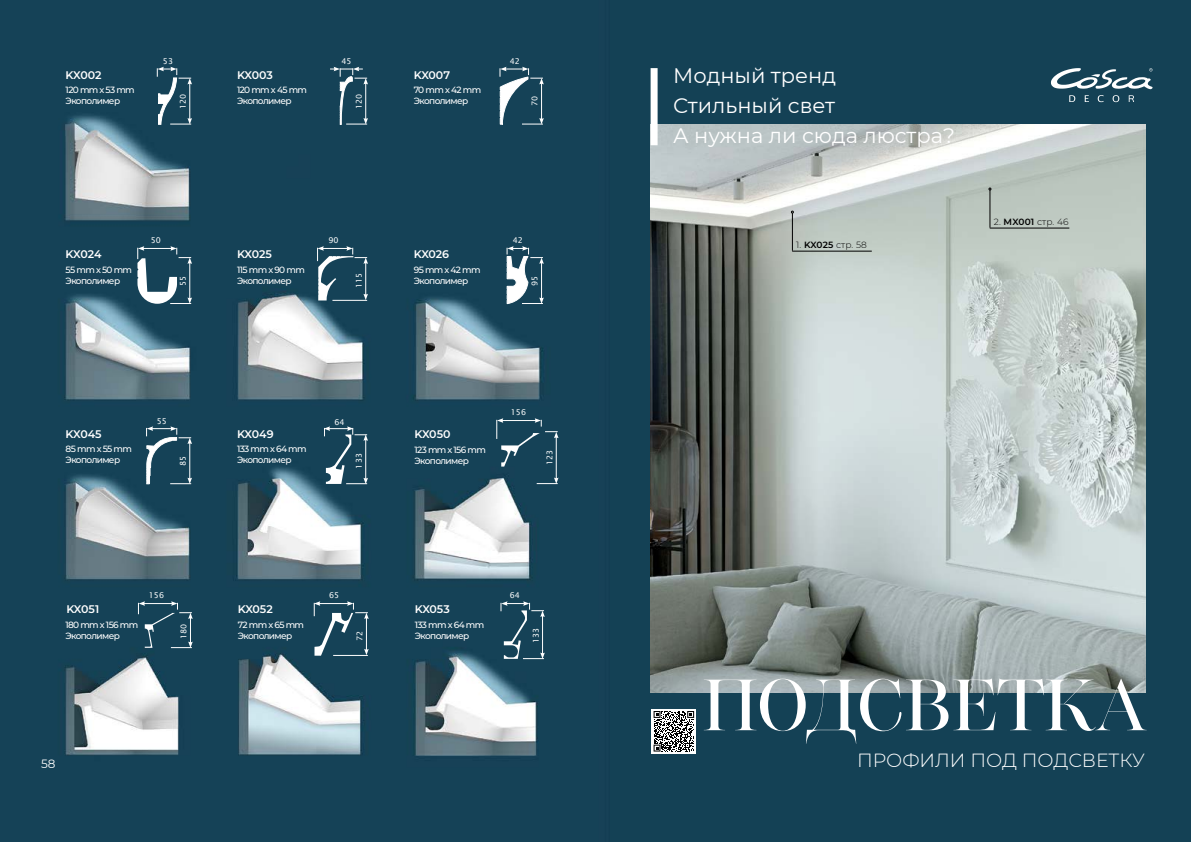
<style>
.page{position:relative;width:1191px;height:842px;background:#144155}
.page>*{position:absolute;margin:0;border:0;box-sizing:border-box;transform-origin:0 0}
.t1{font:500 70px "Vogue Highline Serif";letter-spacing:-.02em;color:#fff}
.t2{font:21px/30px "Montserrat";color:#fff}
.t3{font:300 19px "Montserrat";color:#fff}
.t4{font:12px "Montserrat";color:#fff}
.t5{font:600 11px "Montserrat";letter-spacing:-.025em;color:#fff}
.t6{font:500 9px/10.8px "Montserrat";letter-spacing:-.07em;color:#fff}
.t7{font:300 9px "Montserrat";letter-spacing:.02em;color:#000}
.t8{font:8px "Lucida Sans";color:#fff}
.s1{font-weight:600}
</style>
<div class="page">
<img style="left:64px;top:66px;width:495px;height:690px">
<img style="left:650px;top:125px;width:495px;height:567px">
<div style="left:650px;top:68px;width:7px;height:77px;background:#fff"></div>
<svg style="left:651px;top:709px;width:45px;height:44px"></svg>
<svg style="left:653px;top:711px;width:41px;height:40px;background:#808080"></svg>
<hr style="left:989px;top:190px;width:1px;height:38px;background:#000">
<hr style="left:989px;top:228px;width:80px;height:1px;background:#000">
<hr style="left:792px;top:213px;width:1px;height:38px;background:#000">
<hr style="left:792px;top:251px;width:79px;height:1px;background:#000">
<hr style="left:332px;top:300px;width:35px;height:1px;background:#fff">
<svg style="left:157px;top:66px;width:35px;height:59px"></svg>
<svg style="left:500px;top:67px;width:44px;height:58px"></svg>
<svg style="left:506px;top:246px;width:38px;height:58px"></svg>
<svg style="left:146px;top:426px;width:46px;height:58px"></svg>
<svg style="left:330px;top:67px;width:38px;height:58px"></svg>
<svg style="left:317px;top:246px;width:51px;height:54px"></svg>
<svg style="left:137px;top:246px;width:55px;height:58px"></svg>
<hr style="left:556px;top:437px;width:1px;height:42px;background:#fff">
<svg style="left:536px;top:477px;width:22px;height:7px"></svg>
<svg style="left:324px;top:426px;width:44px;height:58px"></svg>
<svg style="left:496px;top:418px;width:62px;height:49px"></svg>
<svg style="left:138px;top:601px;width:55px;height:47px"></svg>
<svg style="left:314px;top:601px;width:55px;height:55px"></svg>
<svg style="left:501px;top:601px;width:44px;height:58px"></svg>
<svg style="left:1069px;top:95px;width:65px;height:7px"></svg>
<svg style="left:1051px;top:68px;width:101px;height:21px"></svg>
<p class="t5" style="left:66px;top:67px;width:37px">KX002</p>
<p class="t6" style="left:66px;top:84px;width:71px">120 mm х 53 mm<br>Экополимер</p>
<p class="t8" style="left:163px;top:56px;width:12px">53</p>
<p class="t8" style="left:178px;top:109px;width:17px;rotate:-90deg">120</p>
<p class="t5" style="left:237px;top:67px;width:37px">KX003</p>
<p class="t6" style="left:237px;top:84px;width:72px">120 mm х 45 mm<br>Экополимер</p>
<p class="t8" style="left:341px;top:56px;width:12px">45</p>
<p class="t8" style="left:354px;top:109px;width:17px;rotate:-90deg">120</p>
<p class="t5" style="left:414px;top:67px;width:38px">KX007</p>
<p class="t6" style="left:414px;top:84px;width:69px">70 mm х 42 mm<br>Экополимер</p>
<p class="t8" style="left:510px;top:56px;width:12px">42</p>
<p class="t8" style="left:530px;top:106px;width:12px;rotate:-90deg">70</p>
<p class="t5" style="left:66px;top:247px;width:37px">KX024</p>
<p class="t6" style="left:66px;top:264px;width:68px">55 mm х 50 mm<br>Экополимер</p>
<p class="t8" style="left:151px;top:236px;width:12px">50</p>
<p class="t8" style="left:178px;top:286px;width:12px;rotate:-90deg">55</p>
<p class="t5" style="left:237px;top:247px;width:36px">KX025</p>
<p class="t6" style="left:237px;top:264px;width:69px">115 mm х 90 mm<br>Экополимер</p>
<p class="t8" style="left:328px;top:236px;width:12px">90</p>
<p class="t8" style="left:354px;top:288px;width:17px;rotate:-90deg">115</p>
<p class="t5" style="left:66px;top:426px;width:38px">KX045</p>
<p class="t6" style="left:66px;top:443px;width:68px">85 mm х 55 mm<br>Экополимер</p>
<p class="t8" style="left:157px;top:417px;width:12px">55</p>
<p class="t8" style="left:178px;top:466px;width:12px;rotate:-90deg">85</p>
<p class="t5" style="left:237px;top:426px;width:38px">KX049</p>
<p class="t6" style="left:237px;top:443px;width:71px">133 mm х 64 mm<br>Экополимер</p>
<p class="t8" style="left:334px;top:418px;width:12px">64</p>
<p class="t8" style="left:354px;top:468px;width:17px;rotate:-90deg">133</p>
<p class="t5" style="left:66px;top:602px;width:34px">KX051</p>
<p class="t6" style="left:65px;top:619px;width:74px">180 mm х 156 mm<br>Экополимер</p>
<p class="t8" style="left:149px;top:591px;width:17px">156</p>
<p class="t8" style="left:329px;top:591px;width:12px">65</p>
<p class="t5" style="left:238px;top:602px;width:36px">KX052</p>
<p class="t6" style="left:238px;top:619px;width:68px">72 mm х 65 mm<br>Экополимер</p>
<p class="t8" style="left:179px;top:639px;width:17px;rotate:-90deg">180</p>
<p class="t8" style="left:355px;top:641px;width:12px;rotate:-90deg">72</p>
<h3 class="t4" style="left:41px;top:755px;width:16px">58</h3>
<p class="t5" style="left:414px;top:247px;width:37px">KX026</p>
<p class="t6" style="left:414px;top:264px;width:68px">95 mm х 42 mm<br>Экополимер</p>
<p class="t8" style="left:513px;top:236px;width:12px">42</p>
<p class="t8" style="left:530px;top:286px;width:12px;rotate:-90deg">95</p>
<p class="t5" style="left:414px;top:427px;width:38px">KX050</p>
<p class="t6" style="left:414px;top:444px;width:73px">123 mm х 156 mm<br>Экополимер</p>
<p class="t8" style="left:511px;top:408px;width:17px">156</p>
<p class="t8" style="left:545px;top:465px;width:17px;rotate:-90deg">123</p>
<p class="t5" style="left:415px;top:602px;width:36px">KX053</p>
<p class="t6" style="left:415px;top:619px;width:71px">133 mm х 64 mm<br>Экополимер</p>
<p class="t8" style="left:510px;top:591px;width:12px">64</p>
<p class="t8" style="left:531px;top:643px;width:17px;rotate:-90deg">133</p>
<h2 class="t2" style="left:673px;top:60px;width:283px">Модный тренд<br>Стильный свет<br>А нужна ли сюда люстра?</h2>
<p class="t7" style="left:796px;top:239px;width:72px">1. <span class="s1">KX025</span> стр. 58</p>
<p class="t7" style="left:993px;top:216px;width:76px">2. <span class="s1">MX001</span> стр. 46</p>
<h1 class="t1" style="left:701px;top:662px;width:447px">ПОДСВЕТКА</h1>
<h3 class="t3" style="left:857px;top:748px;width:289px">ПРОФИЛИ ПОД ПОДСВЕТКУ</h3>
</div>
